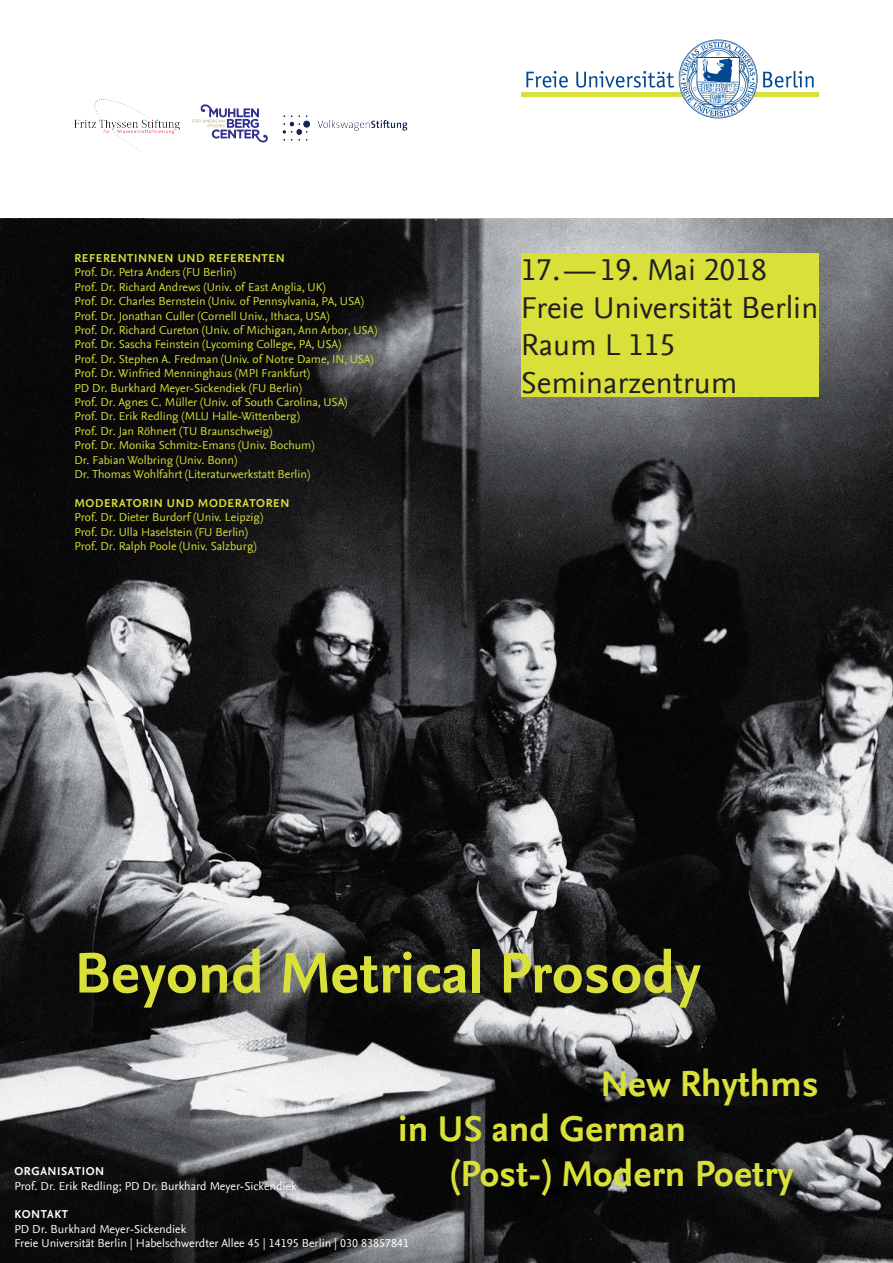
<style>
.page{position:relative;width:893px;height:1263px;background:#fff}
.page>*{position:absolute;margin:0;border:0;box-sizing:border-box;transform-origin:0 0}
.t1{font:700 60px "Nexus Sans";color:#d8e039}
.t2{font:700 37.5px/45px "Nexus Sans";color:#d8e039}
.t3{font:31.5px/37.8px "Nexus Sans TF";color:#231f20}
.t4{font:12px/14.4px "Nexus Sans";color:#d8e039}
.t5{font:12px/14.4px "Nexus Sans TF";color:#fff}
.t6{font:700 12px "Nexus Sans";letter-spacing:.05em;color:#d8e039}
.t7{font:700 12px "Nexus Sans";letter-spacing:.05em;color:#fff}
</style>
<div class="page">
<svg style="left:526px;top:71px;width:42px;height:17px"></svg>
<svg style="left:763px;top:71px;width:51px;height:17px"></svg>
<hr style="left:521px;top:92px;width:298px;height:4px;background:#d8e03d">
<svg style="left:576px;top:40px;width:181px;height:78px"></svg>
<img style="left:0;top:218px;width:893px;height:1045px">
<div style="left:521px;top:253px;width:298px;height:143px;background:#d8e039"></div>
<img style="left:74px;top:100px;width:106px;height:51px">
<svg style="left:192px;top:104px;width:76px;height:38px"></svg>
<img style="left:283px;top:116px;width:124px;height:25px">
<p class="t6" style="left:74px;top:251px;width:212px">REFERENTINNEN UND REFERENTEN</p>
<p class="t4" style="left:74px;top:265px;width:304px">Prof. Dr. Petra Anders (FU Berlin)<br>Prof. Dr. Richard Andrews (Univ. of East Anglia, UK)<br>Prof. Dr. Charles Bernstein (Univ. of Pennsylvania, PA, USA)<br>Prof. Dr. Jonathan Culler (Cornell Univ., Ithaca, USA)<br>Prof. Dr. Richard Cureton (Univ. of Michigan, Ann Arbor, USA)<br>Prof. Dr. Sascha Feinstein (Lycoming College, PA, USA)<br>Prof. Dr. Stephen A. Fredman (Univ. of Notre Dame, IN, USA)<br>Prof. Dr. Winfried Menninghaus (MPI Frankfurt)<br>PD Dr. Burkhard Meyer-Sickendiek (FU Berlin)<br>Prof. Dr. Agnes C. Müller (Univ. of South Carolina, USA)<br>Prof. Dr. Erik Redling (MLU Halle-Wittenberg)<br>Prof. Dr. Jan Röhnert (TU Braunschweig)<br>Prof. Dr. Monika Schmitz-Emans (Univ. Bochum)<br>Dr. Fabian Wolbring (Univ. Bonn)<br>Dr. Thomas Wohlfahrt (Literaturwerkstatt Berlin)</p>
<p class="t6" style="left:74px;top:496px;width:217px">MODERATORIN UND MODERATOREN</p>
<p class="t4" style="left:74px;top:510px;width:190px">Prof. Dr. Dieter Burdorf (Univ. Leipzig)<br>Prof. Dr. Ulla Haselstein (FU Berlin)<br>Prof. Dr. Ralph Poole (Univ. Salzburg)</p>
<h3 class="t3" style="left:521px;top:251px;width:299px">17.—19. Mai 2018<br>Freie Universität Berlin<br>Raum L 115<br>Seminarzentrum</h3>
<h1 class="t1" style="left:74px;top:939px;width:628px">Beyond Metrical Prosody</h1>
<h2 class="t2" style="left:398px;top:1062px;width:422px;text-indent:202px">New Rhythms in US and German</h2>
<h2 class="t2" style="left:451px;top:1152px;width:344px">(Post-) Modern Poetry</h2>
<p class="t7" style="left:14px;top:1164px;width:91px">ORGANISATION</p>
<p class="t5" style="left:14px;top:1179px;width:284px">Prof. Dr. Erik Redling; PD Dr. Burkhard Meyer-Sickendiek</p>
<p class="t7" style="left:14px;top:1208px;width:55px">KONTAKT</p>
<p class="t5" style="left:14px;top:1222px;width:396px">PD Dr. Burkhard Meyer-Sickendiek<br>Freie Universität Berlin | Habelschwerdter Allee 45 | 14195 Berlin | 030 83857841</p>
</div>
